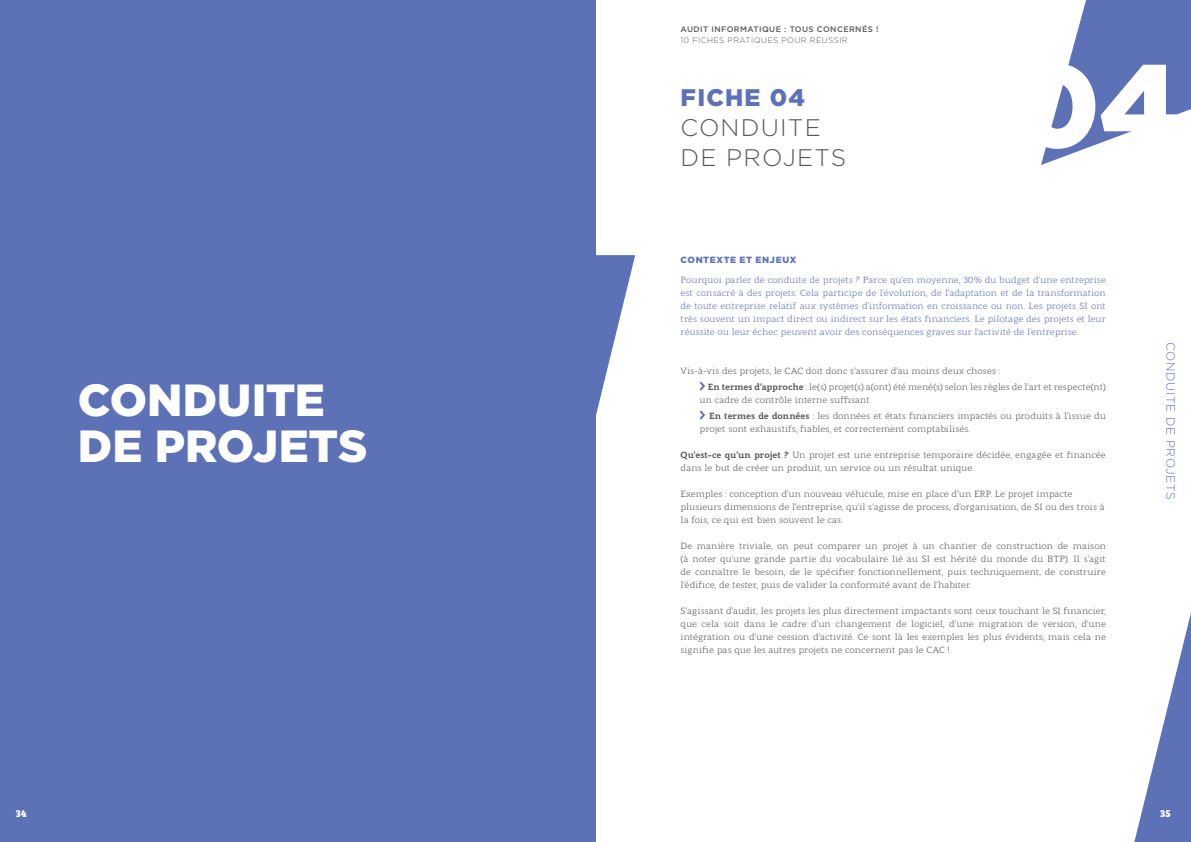
<style>
.page{position:relative;width:1191px;height:842px;background:#fff}
.page>*{position:absolute;margin:0;border:0;box-sizing:border-box;transform-origin:0 0}
.t1{font:900 117px "Gotham";color:#fff}
.t2{font:900 45px/45px "Gotham";letter-spacing:-.005em;color:#fff}
.t3{font:300 24px/30.2px "Gotham";letter-spacing:.05em;color:#57585a}
.t4{font:900 24px "Gotham";letter-spacing:.05em;color:#5d71b6}
.t5{font:300 12px "Gotham";letter-spacing:.05em;color:#5d71b6}
.t6{font:900 10px "Modum";color:#fff}
.t7{font:9px/13px "Modum";color:#57585a}
.t8{font:9px/13px "Modum";color:#5d71b6;text-align:justify}
.t9{font:900 9px "Gotham";letter-spacing:.065em;color:#5d71b6}
.t10{font:500 8px "Gotham";letter-spacing:.05em;color:#57585a}
.t11{font:300 8px "Gotham";letter-spacing:.05em;color:#57585a}
.s1{font-weight:800}
</style>
<div class="page">
<svg style="left:1041px;top:0;width:150px;height:165px"></svg>
<svg style="left:1134px;top:613px;width:57px;height:229px"></svg>
<svg style="left:595px;top:255px;width:40px;height:412px"></svg>
<div style="left:0;top:0;width:595px;height:842px;background:#5d71b6"></div>
<h2 class="t2" style="left:78px;top:378px;width:291px">CONDUITE<br>DE PROJETS</h2>
<p class="t6" style="left:16px;top:805px;width:12px">34</p>
<p class="t10" style="left:680px;top:24px;width:199px">AUDIT INFORMATIQUE : TOUS CONCERNÉS !</p>
<p class="t11" style="left:680px;top:35px;width:169px">10 FICHES PRATIQUES POUR RÉUSSIR</p>
<h3 class="t4" style="left:680px;top:83px;width:126px">FICHE 04</h3>
<h3 class="t3" style="left:680px;top:113px;width:167px">CONDUITE<br>DE PROJETS</h3>
<h1 class="t1" style="left:1014px;top:35px;width:166px">04</h1>
<p class="t9" style="left:680px;top:255px;width:117px">CONTEXTE ET ENJEUX</p>
<p class="t8" style="left:680px;top:273px;width:427px">Pourquoi parler de conduite de projets ? Parce qu’en moyenne, 30% du budget d’une entreprise est consacré à des projets. Cela participe de l’évolution, de l’adaptation et de la transformation de toute entreprise relatif aux systèmes d’information en croissance ou non. Les projets SI ont très souvent un impact direct ou indirect sur les états financiers. Le pilotage des projets et leur réussite ou leur échec peuvent avoir des conséquences graves sur l’activité de l’entreprise.</p>
<p class="t7" style="left:708px;top:362px;width:399px;line-height:15.9px;text-indent:-27px">Vis-à-vis des projets, le CAC doit donc s’assurer d’au moins deux choses :<br><span class="s1">En termes d’approche</span> : le(s) projet(s) a(ont) été mené(s) selon les règles de l’art et respecte(nt)</p>
<p class="t7" style="left:709px;top:391px;width:398px;line-height:15.8px;text-indent:-10px">un cadre de contrôle interne suffisant<br><span class="s1">En termes de données</span> : les données et états financiers impactés ou produits à l’issue du</p>
<p class="t7" style="left:699px;top:421px;width:272px">projet sont exhaustifs, fiables, et correctement comptabilisés.</p>
<p class="t7" style="left:680px;top:447px;width:427px"><span class="s1">Qu’est-ce qu’un projet ?</span> Un projet est une entreprise temporaire décidée, engagée et financée dans le but de créer un produit, un service ou un résultat unique.</p>
<p class="t7" style="left:680px;top:486px;width:426px">Exemples : conception d’un nouveau véhicule, mise en place d’un ERP. Le projet impacte plusieurs dimensions de l’entreprise, qu’il s’agisse de process, d’organisation, de SI ou des trois à la fois, ce qui est bien souvent le cas.</p>
<p class="t7" style="left:680px;top:538px;width:427px;text-align:justify">De manière triviale, on peut comparer un projet à un chantier de construction de maison (à noter qu’une grande partie du vocabulaire lié au SI est hérité du monde du BTP). Il s’agit de connaître le besoin, de le spécifier fonctionnellement, puis techniquement, de construire l’édifice, de tester, puis de valider la conformité avant de l’habiter.</p>
<p class="t7" style="left:680px;top:603px;width:427px;text-align:justify">S’agissant d’audit, les projets les plus directement impactants sont ceux touchant le SI financier, que cela soit dans le cadre d’un changement de logiciel, d’une migration de version, d’une intégration ou d’une cession d’activité. Ce sont là les exemples les plus évidents, mais cela ne signifie pas que les autres projets ne concernent pas le CAC !</p>
<h3 class="t5" style="left:1177px;top:342px;width:159px;rotate:90deg">CONDUITE DE PROJETS</h3>
<p class="t6" style="left:1160px;top:805px;width:12px">35</p>
</div>
